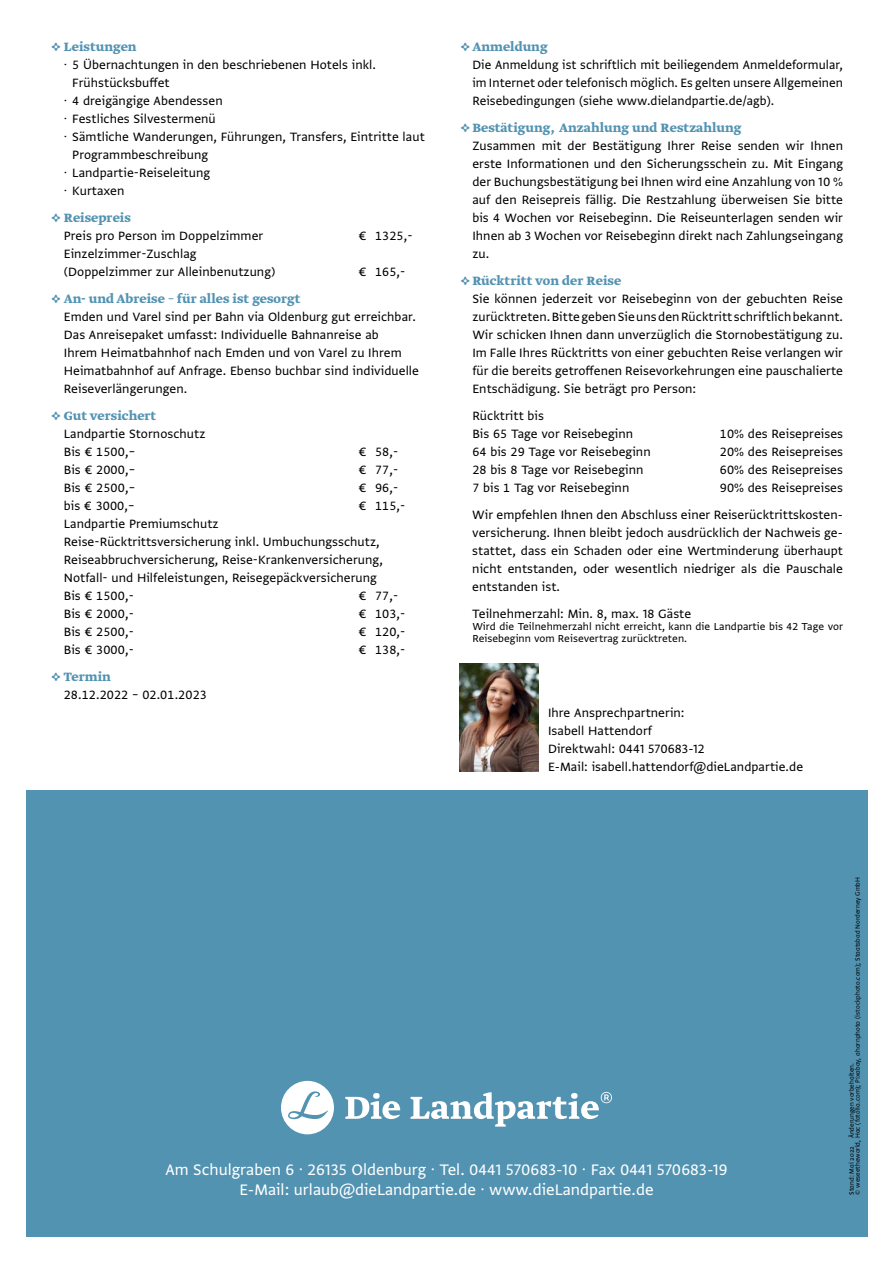
<style>
.page{position:relative;width:893px;height:1263px;background:#fff}
.page>*{position:absolute;margin:0;border:0;box-sizing:border-box;transform-origin:0 0}
.t1{font:18px/19.5px "Greta Sans Std";color:#fff;text-align:center}
.t2{font:14.25px/18px "Greta Sans Std";letter-spacing:.005em;color:#000}
.t3{font:700 14.25px "Greta Text Pro";letter-spacing:.005em;color:#5393b2}
.t4{font:12px/12px "Greta Sans Std";letter-spacing:.005em;color:#000}
.t5{font:7.5px/6px "Greta Sans Std";color:#000}
</style>
<div class="page">
<div style="left:26px;top:790px;width:841px;height:447px;background:#5393b2"></div>
<svg style="left:345px;top:1092px;width:267px;height:34px"></svg>
<svg style="left:281px;top:1081px;width:53px;height:53px"></svg>
<img style="left:459px;top:663px;width:80px;height:108px">
<p class="t3" style="left:51px;top:37px;width:87px">١ Leistungen</p>
<p class="t2" style="left:64px;top:55px;width:314px">· 5 Übernachtungen in den beschriebenen Hotels inkl.</p>
<p class="t2" style="left:72px;top:73px;width:99px">Frühstücksbuffet</p>
<p class="t2" style="left:64px;top:91px;width:160px">· 4 dreigängige Abendessen</p>
<p class="t2" style="left:64px;top:109px;width:154px">· Festliches Silvestermenü</p>
<p class="t2" style="left:64px;top:127px;width:362px">· Sämtliche Wanderungen, Führungen, Transfers, Eintritte laut</p>
<p class="t2" style="left:72px;top:145px;width:137px">Programmbeschreibung</p>
<p class="t2" style="left:64px;top:163px;width:148px">· Landpartie-Reiseleitung</p>
<p class="t2" style="left:64px;top:181px;width:62px">· Kurtaxen</p>
<p class="t3" style="left:51px;top:208px;width:81px">١ Reisepreis</p>
<p class="t2" style="left:64px;top:226px;width:201px">Preis pro Person im Doppelzimmer</p>
<p class="t2" style="left:359px;top:226px;width:56px">€ 1325,-</p>
<p class="t2" style="left:64px;top:244px;width:213px">Einzelzimmer-Zuschlag (Doppelzimmer zur Alleinbenutzung)</p>
<p class="t2" style="left:359px;top:262px;width:48px">€ 165,-</p>
<p class="t3" style="left:51px;top:289px;width:251px">١ An- und Abreise – für alles ist gesorgt</p>
<p class="t2" style="left:64px;top:307px;width:357px">Emden und Varel sind per Bahn via Oldenburg gut erreichbar.<br>Das Anreisepaket umfasst: Individuelle Bahnanreise ab<br>Ihrem Heimatbahnhof nach Emden und von Varel zu Ihrem Heimatbahnhof auf Anfrage. Ebenso buchbar sind individuelle Reiseverlängerungen.</p>
<p class="t3" style="left:51px;top:406px;width:107px">١ Gut versichert</p>
<p class="t2" style="left:64px;top:424px;width:143px">Landpartie Stornoschutz<br>Bis € 1500,–</p>
<p class="t2" style="left:359px;top:442px;width:41px">€ 58,-</p>
<p class="t2" style="left:64px;top:460px;width:73px">Bis € 2000,–</p>
<p class="t2" style="left:359px;top:460px;width:41px">€ 77,-</p>
<p class="t2" style="left:64px;top:478px;width:73px">Bis € 2500,–</p>
<p class="t2" style="left:359px;top:478px;width:41px">€ 96,-</p>
<p class="t2" style="left:64px;top:496px;width:72px">bis € 3000,–</p>
<p class="t2" style="left:359px;top:496px;width:48px">€ 115,-</p>
<p class="t2" style="left:64px;top:514px;width:321px">Landpartie Premiumschutz Reise-Rücktrittsversicherung inkl. Umbuchungsschutz, Reiseabbruchversicherung, Reise-Krankenversicherung, Notfall- und Hilfeleistungen, Reisegepäckversicherung Bis € 1500,-</p>
<p class="t2" style="left:359px;top:586px;width:41px">€ 77,-</p>
<p class="t2" style="left:64px;top:604px;width:72px">Bis € 2000,-</p>
<p class="t2" style="left:359px;top:604px;width:48px">€ 103,-</p>
<p class="t2" style="left:64px;top:622px;width:72px">Bis € 2500,-</p>
<p class="t2" style="left:359px;top:622px;width:48px">€ 120,-</p>
<p class="t2" style="left:64px;top:640px;width:72px">Bis € 3000,-</p>
<p class="t2" style="left:359px;top:640px;width:48px">€ 138,-</p>
<p class="t3" style="left:51px;top:667px;width:61px">١ Termin</p>
<p class="t2" style="left:64px;top:685px;width:145px">28.12.2022 – 02.01.2023</p>
<p class="t3" style="left:460px;top:37px;width:89px">١Anmeldung</p>
<p class="t2" style="left:472px;top:55px;width:372px;text-align:justify">Die Anmeldung ist schriftlich mit beiliegendem Anmeldeformular, im Internet oder telefonisch möglich. Es gelten unsere Allgemeinen Reisebedingungen (siehe www.dielandpartie.de/agb).</p>
<p class="t3" style="left:460px;top:118px;width:283px">١Bestätigung, Anzahlung und Restzahlung</p>
<p class="t2" style="left:472px;top:136px;width:372px;text-align:justify">Zusammen mit der Bestätigung Ihrer Reise senden wir Ihnen erste Informationen und den Sicherungsschein zu. Mit Eingang der Buchungsbestätigung bei Ihnen wird eine Anzahlung von 10 % auf den Reisepreis fällig. Die Restzahlung überweisen Sie bitte bis 4 Wochen vor Reisebeginn. Die Reiseunterlagen senden wir Ihnen ab 3 Wochen vor Reisebeginn direkt nach Zahlungseingang zu.</p>
<p class="t3" style="left:460px;top:271px;width:162px">١Rücktritt von der Reise</p>
<p class="t2" style="left:472px;top:289px;width:372px;text-align:justify">Sie können jederzeit vor Reisebeginn von der gebuchten Reise zurücktreten. Bitte geben Sie uns den Rücktritt schriftlich bekannt.<br>Wir schicken Ihnen dann unverzüglich die Stornobestätigung zu.<br>Im Falle Ihres Rücktritts von einer gebuchten Reise verlangen wir für die bereits getroffenen Reisevorkehrungen eine pauschalierte Entschädigung. Sie beträgt pro Person:</p>
<p class="t2" style="left:472px;top:406px;width:162px">Rücktritt bis<br>Bis 65 Tage vor Reisebeginn</p>
<p class="t2" style="left:720px;top:424px;width:125px">10% des Reisepreises</p>
<p class="t2" style="left:472px;top:442px;width:180px">64 bis 29 Tage vor Reisebeginn</p>
<p class="t2" style="left:720px;top:442px;width:125px">20% des Reisepreises</p>
<p class="t2" style="left:472px;top:460px;width:173px">28 bis 8 Tage vor Reisebeginn</p>
<p class="t2" style="left:720px;top:460px;width:125px">60% des Reisepreises</p>
<p class="t2" style="left:472px;top:478px;width:159px">7 bis 1 Tag vor Reisebeginn</p>
<p class="t2" style="left:472px;top:474px;width:372px;line-height:27px;text-align:right">90% des Reisepreises<br>Wir empfehlen Ihnen den Abschluss einer Reiserücktrittskosten-</p>
<p class="t2" style="left:472px;top:523px;width:372px;text-align:justify">versicherung. Ihnen bleibt jedoch ausdrücklich der Nachweis ge&shy;stattet, dass ein Schaden oder eine Wertminderung überhaupt nicht entstanden, oder wesentlich niedriger als die Pauschale entstanden ist.</p>
<p class="t2" style="left:472px;top:604px;width:220px">Teilnehmerzahl: Min. 8, max. 18 Gäste</p>
<p class="t4" style="left:472px;top:620px;width:372px">Wird die Teilnehmerzahl nicht erreicht, kann die Landpartie bis 42 Tage vor<br>Reisebeginn vom Reisevertrag zurücktreten.</p>
<p class="t2" style="left:548px;top:703px;width:257px">Ihre Ansprechpartnerin:<br>Isabell Hattendorf<br>Direktwahl: 0441 570683-12<br>E-Mail: isabell.hattendorf@dieLandpartie.de</p>
<p class="t1" style="left:165px;top:1160px;width:564px">Am Schulgraben 6 · 26135 Oldenburg · Tel. 0441 570683-10 · Fax 0441 570683-19<br>E-Mail: urlaub@dieLandpartie.de · www.dieLandpartie.de</p>
<p class="t5" style="left:849px;top:1195px;width:319px;rotate:-90deg">Stand: Mai 2022 Änderungen vorbehalten.<br>© weseetheworld, Hac (fotolia.com); Pixabay, ahornphoto (istockphoto.com); Staatsbad Norderney GmbH</p>
</div>
